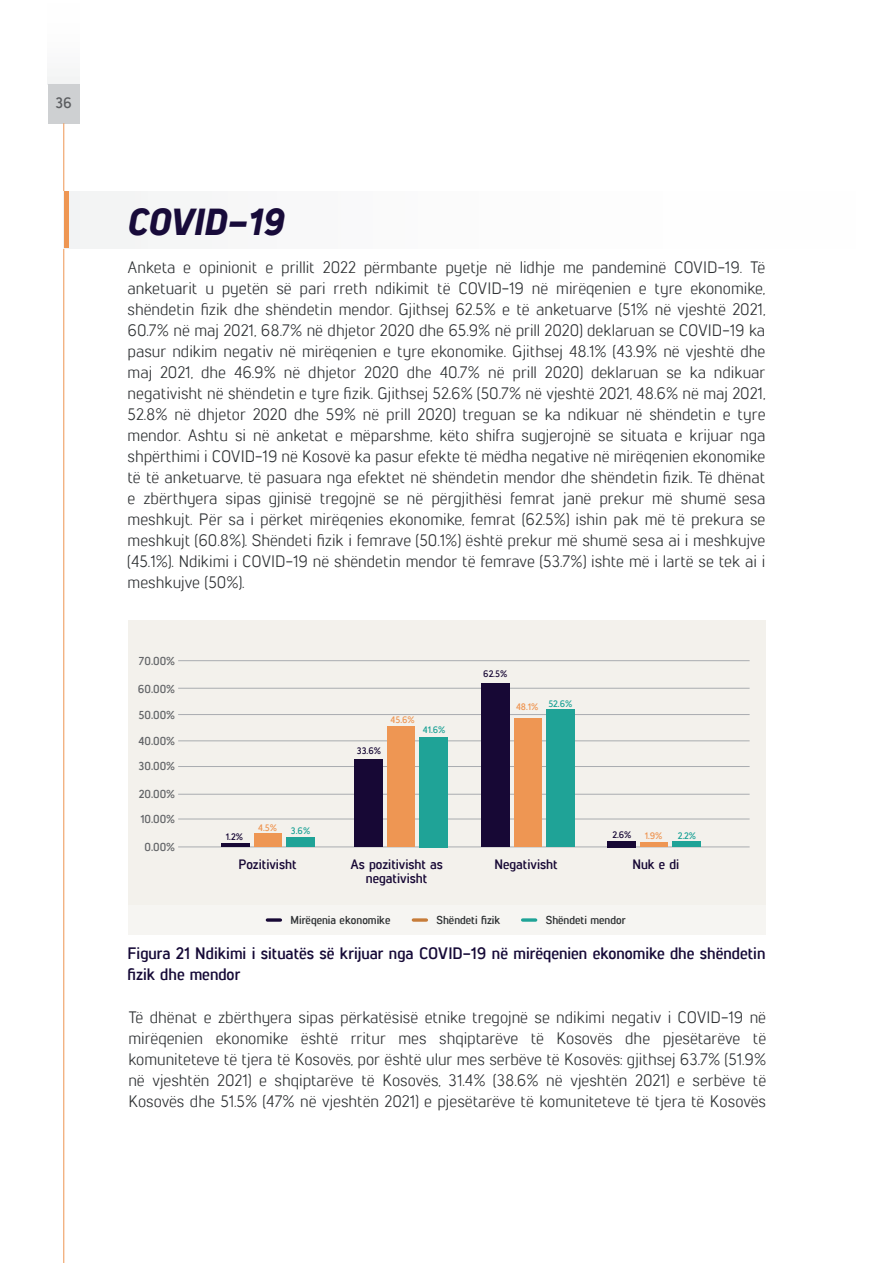
<style>
.page{position:relative;width:893px;height:1263px;background:#fff}
.page>*{position:absolute;margin:0;border:0;box-sizing:border-box;transform-origin:0 0}
.t1{font:37.5px "Lintel Regular 2";color:#180b3a}
.t2{font:16.5px/21px "Lintel";color:#2e3133;text-align:justify}
.t3{font:16.5px/21px "Lintel Regular 8";color:#160a37}
.t4{font:15px "Lintel Regular 8";color:#5b5d60}
.t5{font:13.5px/14px "Lintel Regular 8";color:#170835;text-align:center}
.t6{font:11.55px "Lintel Regular 8";color:#2e3133}
.t7{font:11.4px/24.3px "Lintel Regular 8";color:#636568}
.t8{font:9.3px "Lintel Regular 8";color:#ee9653}
.t9{font:9.3px "Lintel Regular 8";color:#170835}
.t10{font:9.3px "Lintel Regular 8";color:#1fa397}
</style>
<div class="page">
<div style="left:48px;top:0;width:32px;height:84px;background:#fbfbfb"></div>
<div style="left:48px;top:84px;width:32px;height:39px;background:#ced0d2"></div>
<hr style="left:63px;top:123px;width:1px;height:1140px;background:#ee9653">
<div style="left:128px;top:905px;width:638px;height:29px;background:#f6f5f2"></div>
<svg style="left:267px;top:918px;width:13px;height:4px"></svg>
<svg style="left:413px;top:918px;width:13px;height:4px"></svg>
<svg style="left:523px;top:918px;width:13px;height:4px"></svg>
<div style="left:64px;top:191px;width:820px;height:57px;background:#fbfbfb"></div>
<div style="left:64px;top:191px;width:5px;height:57px;background:#ee9653"></div>
<div style="left:128px;top:620px;width:637px;height:285px;background:#f3f1ec"></div>
<hr style="left:178px;top:660px;width:572px;height:1px;background:#a9acb0">
<hr style="left:178px;top:688px;width:572px;height:1px;background:#a9acb0">
<hr style="left:178px;top:714px;width:572px;height:1px;background:#a9acb0">
<hr style="left:178px;top:740px;width:572px;height:1px;background:#a9acb0">
<hr style="left:178px;top:766px;width:572px;height:1px;background:#a9acb0">
<hr style="left:178px;top:794px;width:572px;height:1px;background:#a9acb0">
<hr style="left:178px;top:819px;width:572px;height:1px;background:#a9acb0">
<hr style="left:178px;top:847px;width:572px;height:1px;background:#a9acb0">
<hr style="left:221px;top:843px;width:28px;height:4px;background:#170835">
<div style="left:254px;top:833px;width:28px;height:14px;background:#ee9653"></div>
<div style="left:286px;top:837px;width:28px;height:10px;background:#1fa397"></div>
<div style="left:355px;top:759px;width:28px;height:88px;background:#170835"></div>
<div style="left:387px;top:727px;width:28px;height:120px;background:#ee9653"></div>
<div style="left:420px;top:737px;width:28px;height:110px;background:#1fa397"></div>
<div style="left:482px;top:684px;width:28px;height:163px;background:#170835"></div>
<div style="left:514px;top:719px;width:28px;height:128px;background:#ee9653"></div>
<div style="left:547px;top:710px;width:28px;height:137px;background:#1fa397"></div>
<div style="left:672px;top:841px;width:29px;height:6px;background:#1fa397"></div>
<div style="left:608px;top:841px;width:28px;height:6px;background:#170835"></div>
<div style="left:640px;top:842px;width:28px;height:5px;background:#ee9653"></div>
<p class="t4" style="left:56px;top:93px;width:18px">36</p>
<h1 class="t1" style="left:126px;top:195px;width:160px">COVID-19</h1>
<p class="t2" style="left:128px;top:256px;width:639px">Anketa e opinionit e prillit 2022 përmbante pyetje në lidhje me pandeminë COVID-19. Të anketuarit u pyetën së pari rreth ndikimit të COVID-19 në mirëqenien e tyre ekonomike, shëndetin fizik dhe shëndetin mendor. Gjithsej 62.5% e të anketuarve (51% në vjeshtë 2021, 60.7% në maj 2021, 68.7% në dhjetor 2020 dhe 65.9% në prill 2020) deklaruan se COVID-19 ka pasur ndikim negativ në mirëqenien e tyre ekonomike. Gjithsej 48.1% (43.9% në vjeshtë dhe maj 2021, dhe 46.9% në dhjetor 2020 dhe 40.7% në prill 2020) deklaruan se ka ndikuar negativisht në shëndetin e tyre fizik. Gjithsej 52.6% (50.7% në vjeshtë 2021, 48.6% në maj 2021, 52.8% në dhjetor 2020 dhe 59% në prill 2020) treguan se ka ndikuar në shëndetin e tyre mendor. Ashtu si në anketat e mëparshme, këto shifra sugjerojnë se situata e krijuar nga shpërthimi i COVID-19 në Kosovë ka pasur efekte të mëdha negative në mirëqenien ekonomike të të anketuarve, të pasuara nga efektet në shëndetin mendor dhe shëndetin fizik. Të dhënat e zbërthyera sipas gjinisë tregojnë se në përgjithësi femrat janë prekur më shumë sesa meshkujt. Për sa i përket mirëqenies ekonomike, femrat (62.5%) ishin pak më të prekura se meshkujt (60.8%). Shëndeti fizik i femrave (50.1%) është prekur më shumë sesa ai i meshkujve (45.1%). Ndikimi i COVID-19 në shëndetin mendor të femrave (53.7%) ishte më i lartë se tek ai i meshkujve (50%).</p>
<p class="t7" style="left:139px;top:648px;width:38px">70.00%</p>
<p class="t7" style="left:138px;top:676px;width:39px">60.00%</p>
<p class="t7" style="left:138px;top:702px;width:38px">50.00%</p>
<p class="t7" style="left:139px;top:728px;width:38px">40.00%</p>
<p class="t7" style="left:139px;top:753px;width:38px">30.00%</p>
<p class="t7" style="left:139px;top:781px;width:38px">20.00%<br>10.00%</p>
<p class="t7" style="left:145px;top:834px;width:32px">0.00%</p>
<p class="t9" style="left:483px;top:667px;width:26px">62.5%</p>
<p class="t8" style="left:516px;top:700px;width:24px">48.1%</p>
<p class="t10" style="left:548px;top:697px;width:26px">52.6%</p>
<p class="t8" style="left:390px;top:713px;width:26px">45.6%</p>
<p class="t10" style="left:423px;top:723px;width:24px">41.6%</p>
<p class="t9" style="left:357px;top:744px;width:26px">33.6%</p>
<p class="t9" style="left:226px;top:830px;width:19px">1.2%</p>
<p class="t8" style="left:258px;top:821px;width:20px">4.5%</p>
<p class="t10" style="left:291px;top:824px;width:21px">3.6%</p>
<p class="t9" style="left:612px;top:829px;width:21px">2.6%</p>
<p class="t8" style="left:645px;top:829px;width:19px">1.9%</p>
<p class="t10" style="left:678px;top:829px;width:20px">2.2%</p>
<p class="t5" style="left:238px;top:856px;width:60px">Pozitivisht</p>
<p class="t5" style="left:350px;top:856px;width:94px">As pozitivisht as negativisht</p>
<p class="t5" style="left:494px;top:856px;width:65px">Negativisht</p>
<p class="t5" style="left:632px;top:856px;width:48px">Nuk e di</p>
<p class="t6" style="left:290px;top:912px;width:102px">Mirëqenia ekonomike</p>
<p class="t6" style="left:436px;top:912px;width:65px">Shëndeti fizik</p>
<p class="t6" style="left:546px;top:912px;width:81px">Shëndeti mendor</p>
<p class="t3" style="left:128px;top:942px;width:639px">Figura 21 Ndikimi i situatës së krijuar nga COVID-19 në mirëqenien ekonomike dhe shëndetin fizik dhe mendor</p>
<p class="t2" style="left:128px;top:1006px;width:639px">Të dhënat e zbërthyera sipas përkatësisë etnike tregojnë se ndikimi negativ i COVID-19 në mirëqenien ekonomike është rritur mes shqiptarëve të Kosovës dhe pjesëtarëve të komuniteteve të tjera të Kosovës, por është ulur mes serbëve të Kosovës: gjithsej 63.7% (51.9% në vjeshtën 2021) e shqiptarëve të Kosovës, 31.4% (38.6% në vjeshtën 2021) e serbëve të Kosovës dhe 51.5% (47% në vjeshtën 2021) e pjesëtarëve të komuniteteve të tjera të Kosovës</p>
</div>
